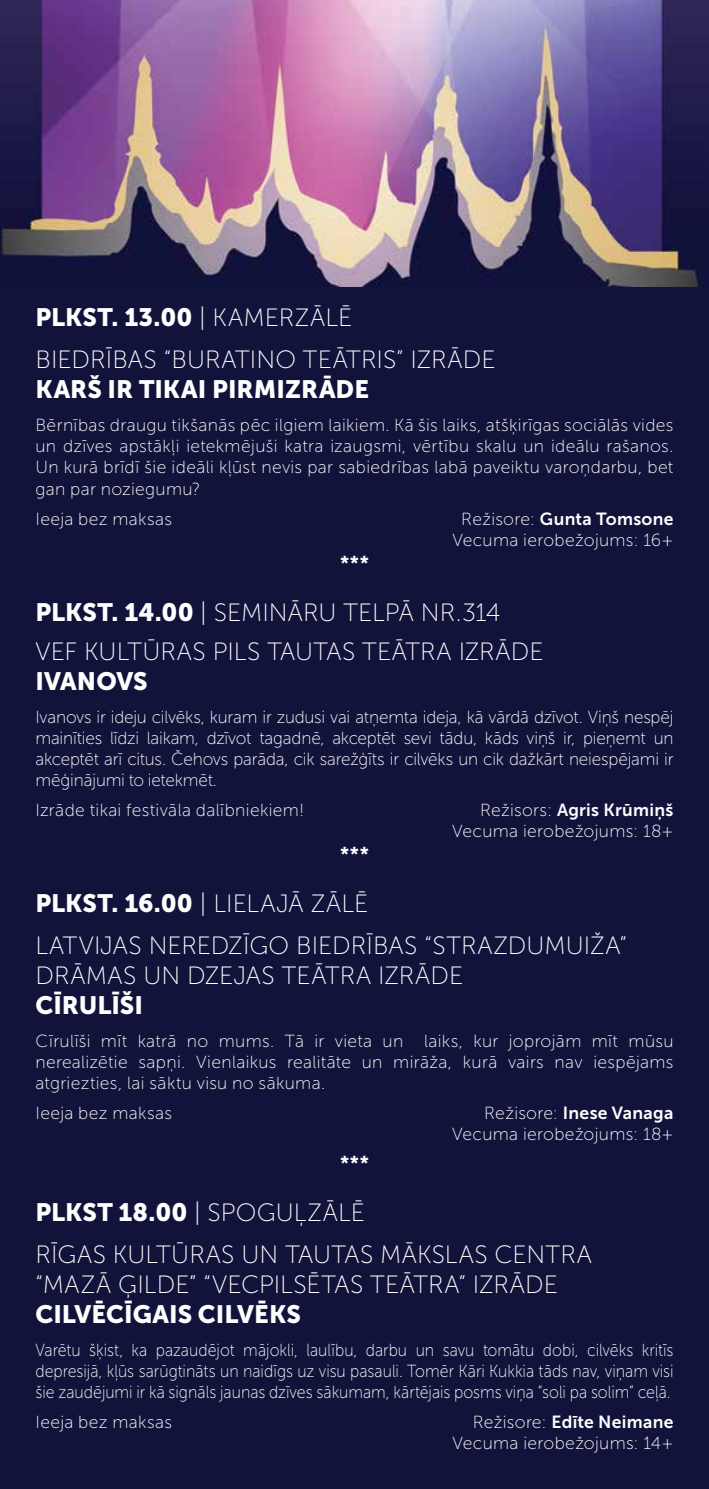
<style>
.page{position:relative;width:709px;height:1489px;background:#fff}
.page>*{position:absolute;margin:0;border:0;box-sizing:border-box;transform-origin:0 0}
.t1{font:25px/42px "Museo Sans 100";letter-spacing:.005em;color:#fff}
.t2{font:25px "Museo Sans 900";color:#fff}
.t3{font:20px "Museo Sans 700";color:#fff}
.t4{font:17.5px/21px "Museo Sans 100";letter-spacing:.015em;color:#fff;text-align:justify}
.t5{font:17.5px/21px "Museo Sans 100";letter-spacing:.015em;color:#fff;text-align:justify;scale:.91 1}
.t6{font:17.5px "Museo Sans 700";letter-spacing:.02em;color:#fff}
.s1{font-family:"Museo Sans 100"}
.s2{font-family:"Museo Sans 900"}
</style>
<div class="page">
<img style="left:0;top:0;width:709px;height:288px">
<div style="left:0;top:288px;width:709px;height:1200px;background:#11133b"></div>
<h1 class="t2" style="left:35px;top:303px;width:318px">PLKST. 13.00 <span class="s1">| KAMERZĀLĒ</span></h1>
<h1 class="t1" style="left:35px;top:339px;width:462px">BIEDRĪBAS “BURATINO TEĀTRIS” IZRĀDE</h1>
<h1 class="t2" style="left:35px;top:375px;width:335px">KARŠ IR TIKAI PIRMIZRĀDE</h1>
<p class="t4" style="left:35px;top:415px;width:639px">Bērnības draugu tikšanās pēc ilgiem laikiem. Kā šis laiks, atšķirīgas sociālās vides un dzīves apstākļi ietekmējuši katra izaugsmi, vērtību skalu un ideālu rašanos.<br>Un kurā brīdī šie ideāli kļūst nevis par sabiedrības labā paveiktu varoņdarbu, bet gan par noziegumu?</p>
<p class="t4" style="left:35px;top:508px;width:138px">Ieeja bez maksas</p>
<p class="t6" style="left:461px;top:508px;width:214px"><span class="s1">Režisore:</span> Gunta Tomsone</p>
<p class="t4" style="left:452px;top:529px;width:222px">Vecuma ierobežojums: 16+</p>
<p class="t3" style="left:340px;top:551px;width:30px">***</p>
<h1 class="t1" style="left:35px;top:592px;width:510px;line-height:39px"><span class="s2">PLKST. 14.00</span> | SEMINĀRU TELPĀ NR.314<br>VEF KULTŪRAS PILS TAUTAS TEĀTRA IZRĀDE</h1>
<h1 class="t2" style="left:35px;top:666px;width:114px">IVANOVS</h1>
<p class="t4" style="left:35px;top:706px;width:639px">Ivanovs ir ideju cilvēks, kuram ir zudusi vai atņemta ideja, kā vārdā dzīvot. Viņš nespēj mainīties līdzi laikam, dzīvot tagadnē, akceptēt sevi tādu, kāds viņš ir, pieņemt un akceptēt arī citus. Čehovs parāda, cik sarežģīts ir cilvēks un cik dažkārt neiespējami ir mēģinājumi to ietekmēt.</p>
<p class="t4" style="left:35px;top:799px;width:270px">Izrāde tikai festivāla dalībniekiem!</p>
<p class="t6" style="left:480px;top:799px;width:195px"><span class="s1">Režisors:</span> Agris Krūmiņš</p>
<p class="t4" style="left:452px;top:820px;width:223px">Vecuma ierobežojums: 18+</p>
<p class="t3" style="left:340px;top:842px;width:30px">***</p>
<h1 class="t1" style="left:35px;top:882px;width:593px"><span class="s2">PLKST. 16.00</span> | LIELAJĀ ZĀLĒ<br>LATVIJAS NEREDZĪGO BIEDRĪBAS “STRAZDUMUIŽA”</h1>
<h1 class="t1" style="left:35px;top:954px;width:429px">DRĀMAS UN DZEJAS TEĀTRA IZRĀDE</h1>
<h1 class="t2" style="left:35px;top:990px;width:109px">CĪRULĪŠI</h1>
<p class="t4" style="left:35px;top:1030px;width:639px">Cīrulīši mīt katrā no mums. Tā ir vieta un laiks, kur joprojām mīt mūsu nerealizētie sapņi. Vienlaikus realitāte un mirāža, kurā vairs nav iespējams atgriezties, lai sāktu visu no sākuma.</p>
<p class="t4" style="left:35px;top:1102px;width:138px">Ieeja bez maksas</p>
<p class="t6" style="left:484px;top:1102px;width:191px"><span class="s1">Režisore:</span> Inese Vanaga</p>
<p class="t4" style="left:452px;top:1123px;width:223px">Vecuma ierobežojums: 18+</p>
<p class="t3" style="left:340px;top:1151px;width:30px">***</p>
<h1 class="t1" style="left:35px;top:1191px;width:558px"><span class="s2">PLKST 18.00</span> | SPOGUĻZĀLĒ<br>RĪGAS KULTŪRAS UN TAUTAS MĀKSLAS CENTRA</h1>
<h1 class="t1" style="left:35px;top:1263px;width:524px">“MAZĀ ĢILDE” “VECPILSĒTAS TEĀTRA” IZRĀDE</h1>
<h1 class="t2" style="left:35px;top:1299px;width:267px">CILVĒCĪGAIS CILVĒKS</h1>
<p class="t5" style="left:35px;top:1339px;width:702px">Varētu šķist, ka pazaudējot mājokli, laulību, darbu un savu tomātu dobi, cilvēks kritīs depresijā, kļūs sarūgtināts un naidīgs uz visu pasauli. Tomēr Kāri Kukkia tāds nav, viņam visi šie zaudējumi ir kā signāls jaunas dzīves sākumam, kārtējais posms viņa “soli pa solim” ceļā.</p>
<p class="t4" style="left:35px;top:1411px;width:138px">Ieeja bez maksas</p>
<p class="t6" style="left:473px;top:1411px;width:202px"><span class="s1">Režisore:</span> Edīte Neimane</p>
<p class="t4" style="left:452px;top:1432px;width:222px">Vecuma ierobežojums: 14+</p>
</div>
